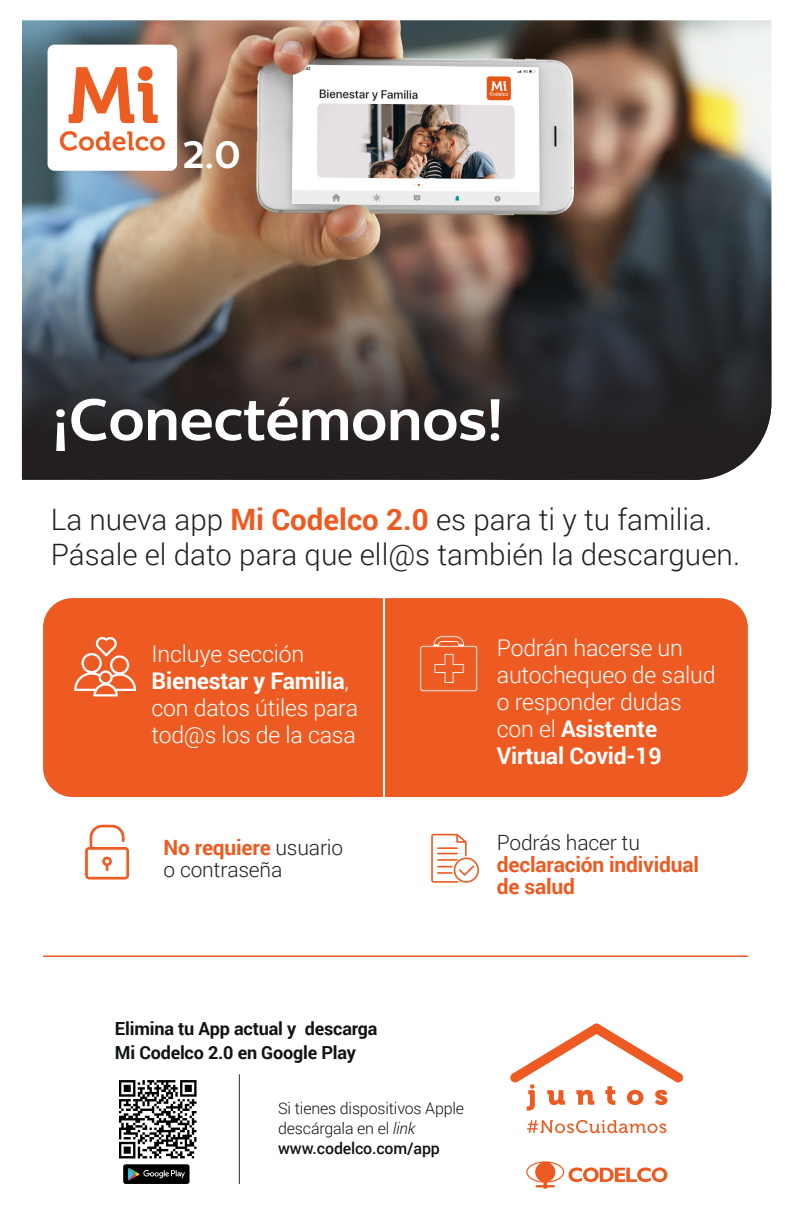
<style>
.page{position:relative;width:792px;height:1224px;background:#fff}
.page>*{position:absolute;margin:0;border:0;box-sizing:border-box;transform-origin:0 0}
.t1{font:700 58.4px "Centrale Sans";letter-spacing:-.01em;color:#fff}
.t2{font:700 38px "Centrale Sans";color:#fff}
.t3{font:300 29.5px/35.4px "Roboto";color:#231f20}
.t4{font:300 23px/27px "Roboto";letter-spacing:-.01em;color:#fff}
.t5{font:300 21px/22px "Roboto";letter-spacing:-.01em;color:#231f20}
.t6{font:700 21px/22px "Roboto";letter-spacing:-.01em;color:#ee5b22}
.t7{font:700 18px/24px "Roboto";letter-spacing:-.01em;color:#101315}
.t8{font:300 15.9px/20.2px "Roboto";letter-spacing:-.01em;color:#101315}
.s1{font-weight:700;color:#ee5b22}
.s2{font-weight:700}
.s3{font-style:italic}
.s4{font-weight:500}
</style>
<div class="page">
<img style="left:22px;top:20px;width:749px;height:175px">
<img style="left:22px;top:195px;width:749px;height:285px">
<img style="left:48px;top:45px;width:129px;height:126px">
<svg style="left:431px;top:834px;width:48px;height:49px"></svg>
<hr style="left:43px;top:955px;width:705px;height:2px;background:#ee5b22">
<svg style="left:84px;top:824px;width:46px;height:56px"></svg>
<div style="left:43px;top:598px;width:705px;height:199px;background:#ee5b22;border-radius:29px"></div>
<hr style="left:383px;top:592px;width:2px;height:205px;background:#fff">
<svg style="left:420px;top:636px;width:58px;height:56px"></svg>
<svg style="left:74px;top:637px;width:62px;height:59px"></svg>
<hr style="left:239px;top:1074px;width:1px;height:110px;background:#2a2e31">
<div style="left:123px;top:1164px;width:67px;height:20px;background:#000001;border-radius:2px"></div>
<svg style="left:128px;top:1168px;width:57px;height:13px"></svg>
<img style="left:119px;top:1080px;width:78px;height:79px">
<svg style="left:527px;top:1120px;width:139px;height:13px"></svg>
<svg style="left:526px;top:1161px;width:141px;height:28px"></svg>
<svg style="left:510px;top:1023px;width:173px;height:88px"></svg>
<h2 class="t2" style="left:183px;top:132px;width:60px">2.0</h2>
<h1 class="t1" style="left:52px;top:384px;width:453px">¡Conectémonos!</h1>
<p class="t3" style="left:51px;top:501px;width:691px">La nueva app <span class="s1">Mi Codelco 2.0</span> es para ti y tu familia.<br>Pásale el dato para que ell@s también la descarguen.</p>
<p class="t4" style="left:152px;top:639px;width:208px">Incluye sección<br><span class="s2">Bienestar y Familia</span>, con datos útiles para tod@s los de la casa</p>
<p class="t5" style="left:164px;top:836px;width:181px"><span class="s1">No requiere</span> usuario o contraseña</p>
<p class="t4" style="left:497px;top:634px;width:220px">Podrán hacerse un autochequeo de salud o responder dudas con el <span class="s2">Asistente<br>Virtual Covid-19</span></p>
<p class="t5" style="left:497px;top:831px;width:145px">Podrás hacer tu</p>
<p class="t6" style="left:497px;top:853px;width:204px">declaración individual de salud</p>
<p class="t7" style="left:115px;top:1016px;width:264px">Elimina tu App actual y descarga<br>Mi Codelco 2.0 en Google Play</p>
<p class="t8" style="left:278px;top:1097px;width:187px">Si tienes dispositivos Apple descárgala en el <span class="s3">link </span><span class="s4">www.codelco.com/app</span></p>
</div>
